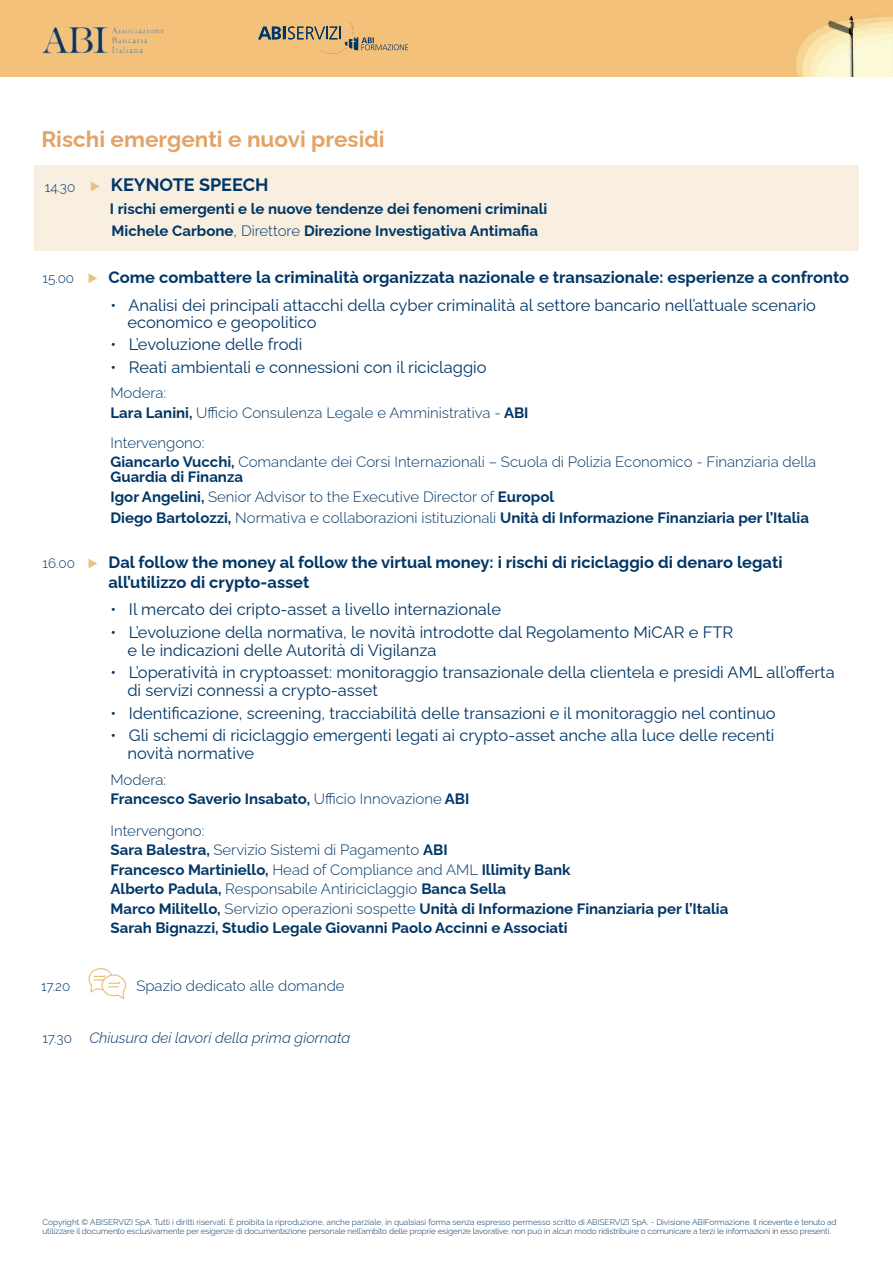
<style>
.page{position:relative;width:893px;height:1263px;background:#fff}
.page>*{position:absolute;margin:0;border:0;box-sizing:border-box;transform-origin:0 0}
.t1{font:700 22.5px "Raleway";color:#e3a466}
.t2{font:700 18px "Raleway";color:#003667}
.t3{font:16.5px/18px "Raleway";color:#003667}
.t4{font:700 16.5px/19.5px "Raleway";color:#003667}
.t5{font:700 15px/19.5px "Raleway";color:#003667}
.t6{font:300 15px/19.5px "Raleway";color:#003667}
.t7{font:italic 300 15px "Raleway";color:#003667}
.t8{font:300 13.5px "Raleway";color:#003667}
.t9{font:300 8.25px/9px "Raleway";letter-spacing:-.01em;color:#003667}
.s1{font-weight:300}
.s2{font-weight:700}
.s3{font-style:normal;font-size:13.5px}
</style>
<div class="page">
<img style="left:0;top:0;width:893px;height:77px">
<svg style="left:258px;top:23px;width:150px;height:31px"></svg>
<img style="left:43px;top:26px;width:123px;height:29px">
<div style="left:34px;top:166px;width:825px;height:85px;background:#f9efe0"></div>
<svg style="left:91px;top:181px;width:9px;height:10px"></svg>
<svg style="left:89px;top:273px;width:8px;height:10px"></svg>
<svg style="left:89px;top:559px;width:8px;height:9px"></svg>
<svg style="left:88px;top:968px;width:38px;height:31px"></svg>
<h1 class="t1" style="left:41px;top:121px;width:345px">Rischi emergenti e nuovi presidi</h1>
<p class="t8" style="left:45px;top:176px;width:32px">14.30</p>
<p class="t2" style="left:111px;top:171px;width:159px">KEYNOTE SPEECH</p>
<p class="t5" style="left:110px;top:196px;width:439px;line-height:22.5px">I rischi emergenti e le nuove tendenze dei fenomeni criminali<br>Michele Carbone<span class="s1">, Direttore</span> Direzione Investigativa Antimafia</p>
<p class="t8" style="left:43px;top:267px;width:33px">15.00</p>
<p class="t4" style="left:109px;top:266px;width:742px">Come combattere la criminalità organizzata nazionale e transazionale: esperienze a confronto</p>
<p class="t8" style="left:43px;top:552px;width:34px">16.00</p>
<p class="t3" style="left:127px;top:295px;width:690px;line-height:16.5px;text-indent:-17px">• Analisi dei principali attacchi della cyber criminalità al settore bancario nell’attuale scenario economico e geopolitico</p>
<p class="t3" style="left:111px;top:333px;width:193px">• L’evoluzione delle frodi</p>
<p class="t3" style="left:111px;top:356px;width:378px">• Reati ambientali e connessioni con il riciclaggio</p>
<p class="t6" style="left:111px;top:381px;width:419px">Modera:<br><span class="s2">Lara Lanini,</span> Ufficio Consulenza Legale e Amministrativa - <span class="s2">ABI</span></p>
<p class="t6" style="left:111px;top:431px;width:707px">Intervengono:<br><span class="s2">Giancarlo Vucchi,</span> Comandante dei Corsi Internazionali – Scuola di Polizia Economico - Finanziaria della</p>
<p class="t6" style="left:111px;top:465px;width:445px"><span class="s2">Guardia di Finanza<br>Igor Angelini,</span> Senior Advisor to the Executive Director of <span class="s2">Europol</span></p>
<p class="t5" style="left:111px;top:506px;width:700px">Diego Bartolozzi, <span class="s1">Normativa e collaborazioni istituzionali</span> Unità di Informazione Finanziaria per l’Italia</p>
<p class="t4" style="left:108px;top:551px;width:676px">Dal follow the money al follow the virtual money: i rischi di riciclaggio di denaro legati all’utilizzo di crypto-asset</p>
<p class="t3" style="left:111px;top:598px;width:392px">• Il mercato dei cripto-asset a livello internazionale</p>
<p class="t3" style="left:127px;top:621px;width:607px;text-indent:-17px">• L’evoluzione della normativa, le novità introdotte dal Regolamento MiCAR e FTR e le indicazioni delle Autorità di Vigilanza</p>
<p class="t3" style="left:127px;top:661px;width:709px;text-indent:-17px">• L’operatività in cryptoasset: monitoraggio transazionale della clientela e presidi AML all’offerta di servizi connessi a crypto-asset</p>
<p class="t3" style="left:111px;top:702px;width:667px">• Identificazione, screening, tracciabilità delle transazioni e il monitoraggio nel continuo</p>
<p class="t3" style="left:127px;top:724px;width:649px;text-indent:-17px">• Gli schemi di riciclaggio emergenti legati ai crypto-asset anche alla luce delle recenti novità normative</p>
<p class="t5" style="left:111px;top:768px;width:360px"><span class="s1">Modera:<br></span>Francesco Saverio Insabato, <span class="s1">Ufficio Innovazione</span> ABI</p>
<p class="t5" style="left:111px;top:819px;width:619px"><span class="s1">Intervengono:<br></span>Sara Balestra, <span class="s1">Servizio Sistemi di Pagamento</span> ABI<br>Francesco Martiniello, <span class="s1">Head of Compliance and AML</span> Illimity Bank<br>Alberto Padula, <span class="s1">Responsabile Antiriciclaggio</span> Banca Sella<br>Marco Militello, <span class="s1">Servizio operazioni sospette</span> Unità di Informazione Finanziaria per l’Italia Sarah Bignazzi, Studio Legale Giovanni Paolo Accinni e Associati</p>
<p class="t8" style="left:41px;top:975px;width:31px">17.20</p>
<p class="t6" style="left:136px;top:974px;width:210px">Spazio dedicato alle domande</p>
<p class="t7" style="left:43px;top:1026px;width:309px"><span class="s3">17.30</span> Chiusura dei lavori della prima giornata</p>
<p class="t9" style="left:43px;top:1216px;width:796px">Copyright © ABISERVIZI SpA. Tutti i diritti riservati. È proibita la riproduzione, anche parziale, in qualsiasi forma senza espresso permesso scritto di ABISERVIZI SpA. - Divisione ABIFormazione. Il ricevente è tenuto ad utilizzare il documento esclusivamente per esigenze di documentazione personale nell’ambito delle proprie esigenze lavorative; non può in alcun modo ridistribuire o comunicare a terzi le informazioni in esso presenti.</p>
</div>
